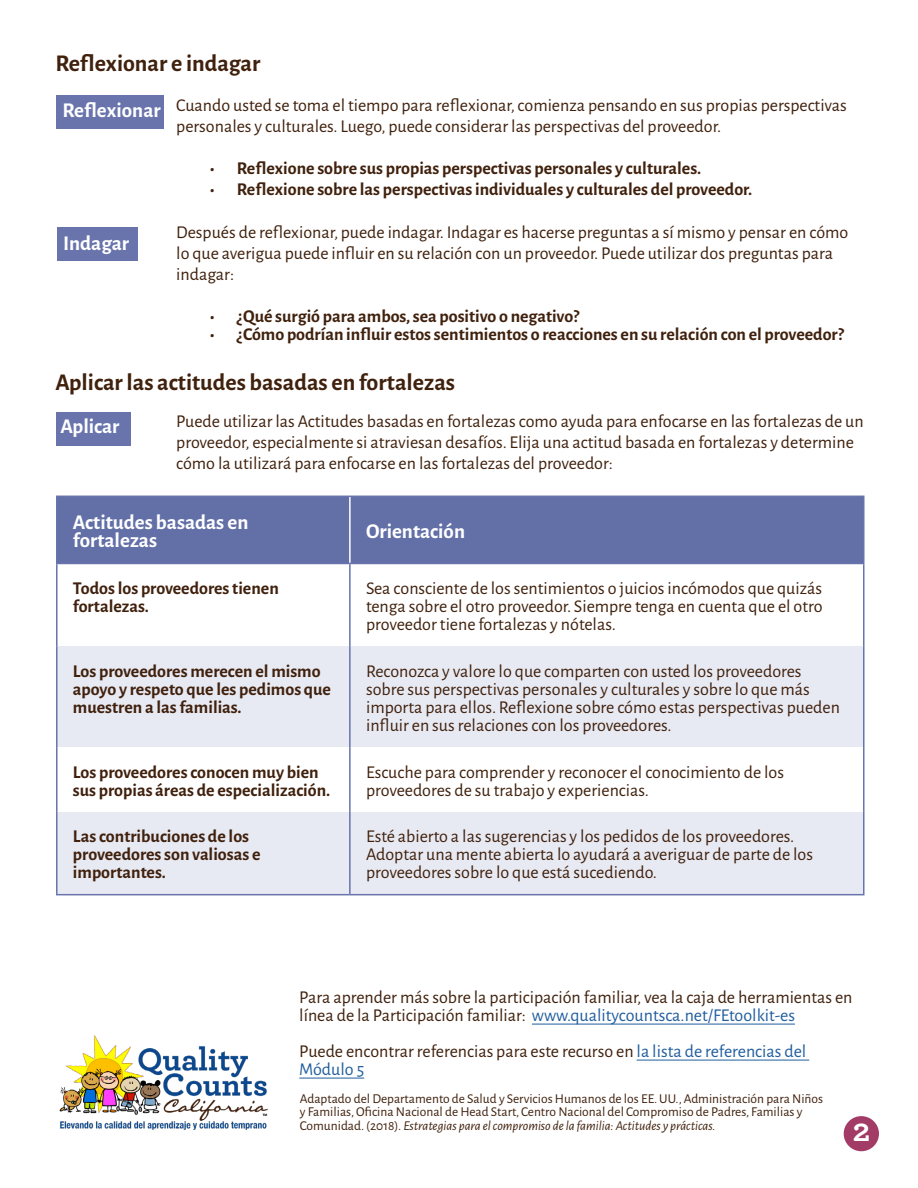
<style>
.page{position:relative;width:918px;height:1188px;background:#fff}
.page>*{position:absolute;margin:0;border:0;box-sizing:border-box;transform-origin:0 0}
.t1{font:700 33px "Archer";color:#fff}
.t2{font:700 24px "Alegreya Sans";color:#40210d}
.t3{font:700 21px/18px "Alegreya Sans";color:#fff}
.t4{font:18px/18px "Alegreya Sans";color:#40210d}
.t5{font:700 18px/18px "Alegreya Sans";color:#40210d}
.t6{font:13.5px/13.5px "Alegreya Sans";color:#40210d}
.s1{color:#215e9e}
.s2{font-style:italic}
</style>
<div class="page">
<div style="left:844px;top:1116px;width:35px;height:35px;background:#a23b65;border-radius:50%"></div>
<div style="left:350px;top:646px;width:514px;height:101px;background:#e8eaf3"></div>
<div style="left:350px;top:812px;width:514px;height:83px;background:#e8eaf3"></div>
<div style="left:57px;top:496px;width:293px;height:67px;background:#6370a8"></div>
<div style="left:350px;top:496px;width:514px;height:67px;background:#6370a8"></div>
<div style="left:57px;top:646px;width:293px;height:101px;background:#e8eaf3"></div>
<div style="left:57px;top:812px;width:293px;height:83px;background:#e8eaf3"></div>
<hr style="left:56px;top:564px;width:2px;height:82px;background:#6973ad">
<hr style="left:349px;top:564px;width:2px;height:82px;background:#6973ad">
<hr style="left:863px;top:564px;width:2px;height:82px;background:#6973ad">
<hr style="left:56px;top:747px;width:2px;height:65px;background:#6973ad">
<hr style="left:349px;top:747px;width:2px;height:65px;background:#6973ad">
<hr style="left:863px;top:747px;width:2px;height:65px;background:#6973ad">
<hr style="left:56px;top:646px;width:2px;height:101px;background:#6973ad">
<hr style="left:349px;top:646px;width:2px;height:101px;background:#6973ad">
<hr style="left:863px;top:646px;width:2px;height:101px;background:#6973ad">
<hr style="left:56px;top:496px;width:294px;height:1px;background:#6973ad">
<hr style="left:56px;top:497px;width:2px;height:66px;background:#6973ad">
<hr style="left:350px;top:496px;width:514px;height:1px;background:#6973ad">
<hr style="left:863px;top:497px;width:2px;height:66px;background:#6973ad">
<hr style="left:56px;top:563px;width:294px;height:1px;background:#6973ad">
<hr style="left:350px;top:563px;width:514px;height:1px;background:#6973ad">
<hr style="left:349px;top:497px;width:2px;height:66px;background:#fff">
<hr style="left:56px;top:812px;width:2px;height:82px;background:#6973ad">
<hr style="left:349px;top:812px;width:2px;height:82px;background:#6973ad">
<hr style="left:863px;top:812px;width:2px;height:82px;background:#6973ad">
<hr style="left:56px;top:894px;width:294px;height:1px;background:#6973ad">
<hr style="left:350px;top:894px;width:514px;height:1px;background:#6973ad">
<hr style="left:532px;top:1024px;width:263px;height:1px;background:#215e9e">
<hr style="left:637px;top:1060px;width:172px;height:1px;background:#215e9e">
<hr style="left:299px;top:1078px;width:65px;height:1px;background:#215e9e">
<div style="left:56px;top:96px;width:107px;height:33px;background:#6974ad"></div>
<div style="left:57px;top:227px;width:81px;height:33px;background:#6974ad"></div>
<div style="left:56px;top:413px;width:74px;height:33px;background:#6974ad"></div>
<img style="left:59px;top:1035px;width:209px;height:95px">
<h3 class="t2" style="left:55px;top:46px;width:207px">Reflexionar e indagar</h3>
<h4 class="t3" style="left:63px;top:100px;width:100px">Reflexionar</h4>
<p class="t4" style="left:176px;top:94px;width:672px;line-height:21px">Cuando usted se toma el tiempo para reflexionar, comienza pensando en sus propias perspectivas personales y culturales. Luego, puede considerar las perspectivas del proveedor.</p>
<p class="t5" style="left:210px;top:158px;width:493px">• Reflexione sobre sus propias perspectivas personales y culturales.</p>
<p class="t5" style="left:210px;top:179px;width:544px">• Reflexione sobre las perspectivas individuales y culturales del proveedor.</p>
<h4 class="t3" style="left:63px;top:232px;width:67px">Indagar</h4>
<p class="t4" style="left:176px;top:221px;width:674px;line-height:21px">Después de reflexionar, puede indagar. Indagar es hacerse preguntas a sí mismo y pensar en cómo lo que averigua puede influir en su relación con un proveedor. Puede utilizar dos preguntas para indagar:</p>
<p class="t5" style="left:210px;top:306px;width:371px">• ¿Qué surgió para ambos, sea positivo o negativo?</p>
<p class="t5" style="left:210px;top:324px;width:636px">• ¿Cómo podrían influir estos sentimientos o reacciones en su relación con el proveedor?</p>
<h3 class="t2" style="left:55px;top:365px;width:401px">Aplicar las actitudes basadas en fortalezas</h3>
<h4 class="t3" style="left:60px;top:416px;width:61px">Aplicar</h4>
<p class="t4" style="left:176px;top:410px;width:689px;line-height:21px">Puede utilizar las Actitudes basadas en fortalezas como ayuda para enfocarse en las fortalezas de un proveedor, especialmente si atraviesan desafíos. Elija una actitud basada en fortalezas y determine cómo la utilizará para enfocarse en las fortalezas del proveedor:</p>
<p class="t3" style="left:73px;top:512px;width:177px">Actitudes basadas en fortalezas</p>
<p class="t3" style="left:366px;top:521px;width:101px">Orientación</p>
<p class="t5" style="left:73px;top:578px;width:207px">Todos los proveedores tienen fortalezas.</p>
<p class="t4" style="left:366px;top:578px;width:458px;text-align:justify">Sea consciente de los sentimientos o juicios incómodos que quizás tenga sobre el otro proveedor. Siempre tenga en cuenta que el otro proveedor tiene fortalezas y nótelas.</p>
<p class="t4" style="left:366px;top:661px;width:475px">Reconozca y valore lo que comparten con usted los proveedores sobre sus perspectivas personales y culturales y sobre lo que más importa para ellos. Reflexione sobre cómo estas perspectivas pueden influir en sus relaciones con los proveedores.</p>
<p class="t4" style="left:366px;top:762px;width:420px">Escuche para comprender y reconocer el conocimiento de los proveedores de su trabajo y experiencias.</p>
<p class="t4" style="left:366px;top:827px;width:449px">Esté abierto a las sugerencias y los pedidos de los proveedores.<br>Adoptar una mente abierta lo ayudará a averiguar de parte de los proveedores sobre lo que está sucediendo.</p>
<p class="t5" style="left:73px;top:661px;width:260px">Los proveedores merecen el mismo apoyo y respeto que les pedimos que muestren a las familias.</p>
<p class="t5" style="left:73px;top:762px;width:259px">Los proveedores conocen muy bien sus propias áreas de especialización.</p>
<p class="t5" style="left:73px;top:826px;width:189px">Las contribuciones de los proveedores son valiosas e importantes.</p>
<p class="t4" style="left:299px;top:987px;width:555px">Para aprender más sobre la participación familiar, vea la caja de herramientas en línea de la Participación familiar: <span class="s1">www.qualitycountsca.net/FEtoolkit-es</span></p>
<p class="t4" style="left:299px;top:1041px;width:509px">Puede encontrar referencias para este recurso en <span class="s1">la lista de referencias del<br>Módulo 5</span></p>
<p class="t6" style="left:300px;top:1091px;width:525px">Adaptado del Departamento de Salud y Servicios Humanos de los EE. UU., Administración para Niños y Familias, Oficina Nacional de Head Start, Centro Nacional del Compromiso de Padres, Familias y<br>Comunidad. (2018). <span class="s2">Estrategias para el compromiso de la familia: Actitudes y prácticas.</span></p>
<h1 class="t1" style="left:853px;top:1104px;width:19px">2</h1>
</div>
